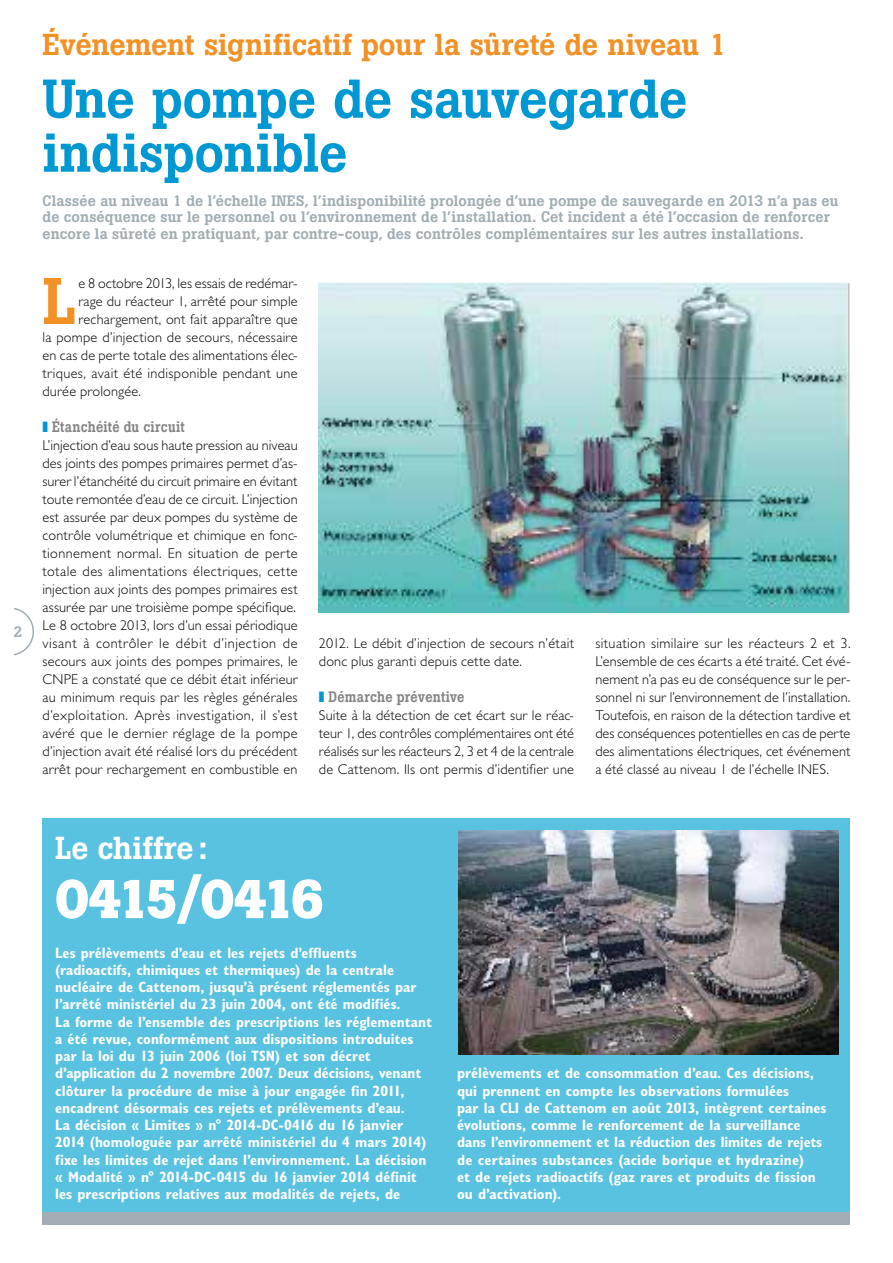
<style>
.page{position:relative;width:893px;height:1263px;background:#fff}
.page>*{position:absolute;margin:0;border:0;box-sizing:border-box;transform-origin:0 0}
.t1{font:500 65.25px "Boton";color:#f19126}
.t2{font:500 54px/54px "Boton";letter-spacing:-.01em;color:#0098d3}
.t3{font:700 54px "Boton";letter-spacing:-.09em;color:#fff}
.t4{font:500 31.5px "Boton";letter-spacing:.005em;color:#fff}
.t5{font:500 30px "Boton";letter-spacing:-.005em;color:#f19126}
.t6{font:700 condensed 15px/17.2px "Gill Sans Std";color:#fff}
.t7{font:500 15px/16.5px "Boton";letter-spacing:.005em;color:#a1adb3}
.t8{font:500 15px "Boton";letter-spacing:.015em;color:#858383;scale:.89 1}
.t9{font:300 14.25px/18px "Gill Sans Std";letter-spacing:.015em;color:#000;text-align:justify}
.s1{color:#0098d3}
</style>
<div class="page">
<svg style="left:14px;top:607px;width:20px;height:49px"></svg>
<div style="left:43px;top:818px;width:807px;height:123px;background:#59c2e0"></div>
<div style="left:43px;top:1212px;width:807px;height:13px;background:#a1adb3"></div>
<img style="left:319px;top:282px;width:531px;height:330px">
<div style="left:43px;top:928px;width:807px;height:284px;background:#59c2e0"></div>
<img style="left:458px;top:831px;width:380px;height:224px">
<p class="t7" style="left:13px;top:624px;width:11px">2</p>
<h3 class="t5" style="left:43px;top:27px;width:686px">Événement significatif pour la sûreté de niveau 1</h3>
<h2 class="t2" style="left:43px;top:72px;width:646px">Une pompe de sauvegarde indisponible</h2>
<p class="t7" style="left:43px;top:193px;width:798px">Classée au niveau 1 de l’échelle INES, l’indisponibilité prolongée d’une pompe de sauvegarde en 2013 n’a pas eu de conséquence sur le personnel ou l’environnement de l’installation. Cet incident a été l’occasion de renforcer encore la sûreté en pratiquant, par contre-coup, des contrôles complémentaires sur les autres installations.</p>
<h1 class="t1" style="left:43px;top:263px;width:35px">L</h1>
<p class="t9" style="left:78px;top:274px;width:221px">e 8 octobre 2013, les essais de redémar-</p>
<p class="t9" style="left:78px;top:292px;width:221px">rage du réacteur 1, arrêté pour simple</p>
<p class="t9" style="left:78px;top:310px;width:221px">rechargement, ont fait apparaître que</p>
<p class="t9" style="left:43px;top:328px;width:257px">la pompe d’injection de secours, nécessaire</p>
<p class="t9" style="left:43px;top:346px;width:257px">en cas de perte totale des alimentations élec-</p>
<p class="t9" style="left:43px;top:364px;width:257px">triques, avait été indisponible pendant une</p>
<p class="t9" style="left:43px;top:382px;width:100px">durée prolongée.</p>
<p class="t8" style="left:43px;top:418px;width:162px"><span class="s1">❚</span> Étanchéité du circuit</p>
<p class="t9" style="left:43px;top:436px;width:257px">L’injection d’eau sous haute pression au niveau des joints des pompes primaires permet d’as&shy;surer l’étanchéité du circuit primaire en évitant toute remontée d’eau de ce circuit. L’injection est assurée par deux pompes du système de contrôle volumétrique et chimique en fonc&shy;tionnement normal. En situation de perte totale des alimentations électriques, cette injection aux joints des pompes primaires est assurée par une troisième pompe spécifique.<br>Le 8 octobre 2013, lors d’un essai périodique visant à contrôler le débit d’injection de secours aux joints des pompes primaires, le CNPE a constaté que ce débit était inférieur au minimum requis par les règles générales d’exploitation. Après investigation, il s’est avéré que le dernier réglage de la pompe d’injection avait été réalisé lors du précédent arrêt pour rechargement en combustible en</p>
<p class="t9" style="left:319px;top:634px;width:257px">2012. Le débit d’injection de secours n’était donc plus garanti depuis cette date.</p>
<p class="t8" style="left:319px;top:688px;width:165px"><span class="s1">❚</span> Démarche préventive</p>
<p class="t9" style="left:319px;top:706px;width:257px">Suite à la détection de cet écart sur le réac&shy;teur 1, des contrôles complémentaires ont été réalisés sur les réacteurs 2, 3 et 4 de la centrale de Cattenom. Ils ont permis d’identifier une</p>
<p class="t9" style="left:595px;top:634px;width:257px">situation similaire sur les réacteurs 2 et 3.<br>L’ensemble de ces écarts a été traité. Cet évé&shy;nement n’a pas eu de conséquence sur le per&shy;sonnel ni sur l’environnement de l’installation.<br>Toutefois, en raison de la détection tardive et des conséquences potentielles en cas de perte des alimentations électriques, cet événement a été classé au niveau 1 de l’échelle INES.</p>
<h3 class="t4" style="left:55px;top:829px;width:154px">Le chiffre:</h3>
<h2 class="t3" style="left:55px;top:867px;width:270px">0415/0416</h2>
<p class="t6" style="left:55px;top:944px;width:378px">Les prélèvements d’eau et les rejets d’effluents (radioactifs, chimiques et thermiques) de la centrale nucléaire de Cattenom, jusqu’à présent réglementés par l’arrêté ministériel du 23 juin 2004, ont été modifiés.<br>La forme de l’ensemble des prescriptions les réglementant a été revue, conformément aux dispositions introduites par la loi du 13 juin 2006 (loi TSN) et son décret d’application du 2 novembre 2007. Deux décisions, venant clôturer la procédure de mise à jour engagée fin 2011, encadrent désormais ces rejets et prélèvements d’eau.<br>La décision « Limites » n° 2014-DC-0416 du 16 janvier 2014 (homologuée par arrêté ministériel du 4 mars 2014) fixe les limites de rejet dans l’environnement. La décision « Modalité » n° 2014-DC-0415 du 16 janvier 2014 définit les prescriptions relatives aux modalités de rejets, de</p>
<p class="t6" style="left:457px;top:1065px;width:371px">prélèvements et de consommation d’eau. Ces décisions, qui prennent en compte les observations formulées<br>par la CLI de Cattenom en août 2013, intègrent certaines évolutions, comme le renforcement de la surveillance dans l’environnement et la réduction des limites de rejets de certaines substances (acide borique et hydrazine)<br>et de rejets radioactifs (gaz rares et produits de fission ou d’activation).</p>
</div>
